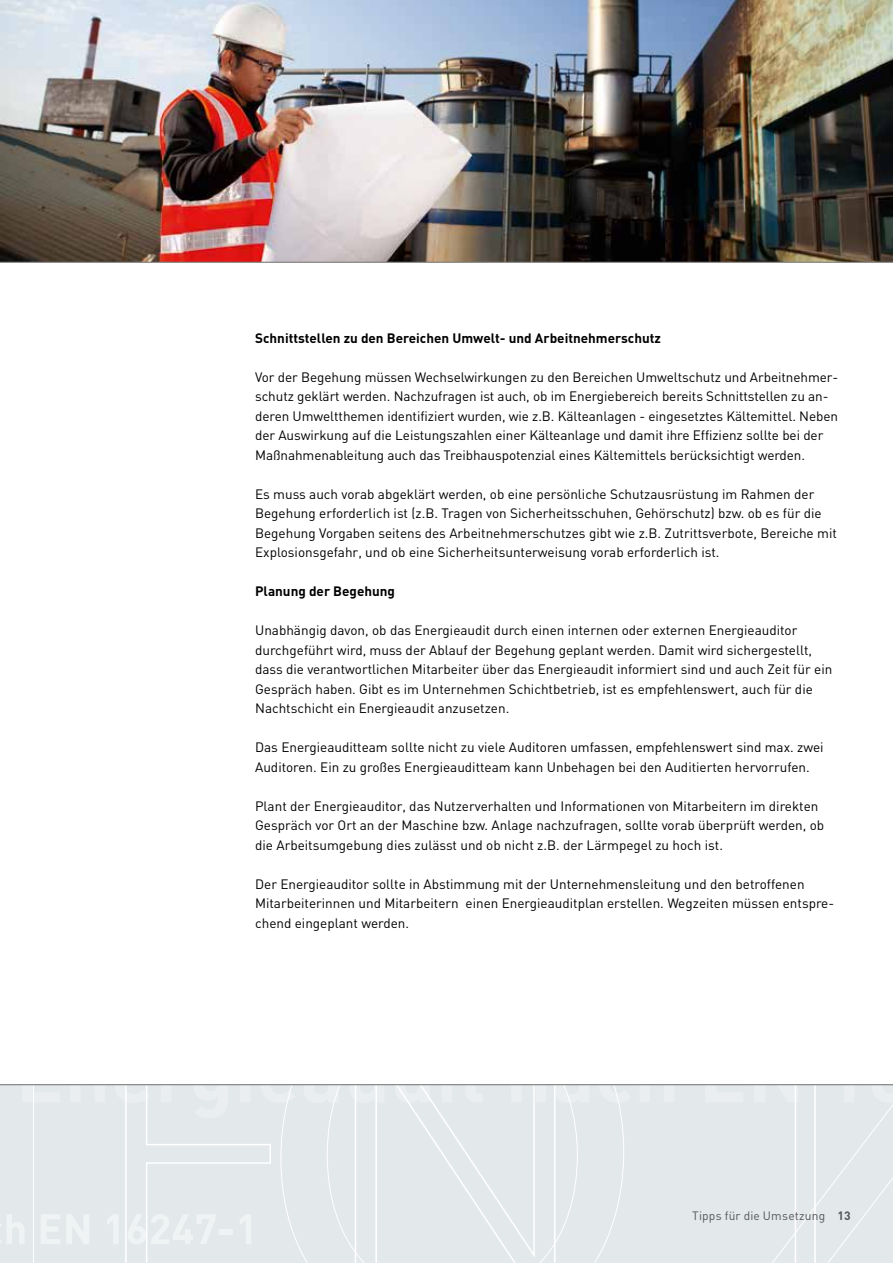
<style>
.page{position:relative;width:893px;height:1263px;background:#fff}
.page>*{position:absolute;margin:0;border:0;box-sizing:border-box;transform-origin:0 0}
.t1{font:13.5px/19.5px "DIN";color:#000}
.t2{font:700 13.5px "DIN";color:#000}
.t3{font:12px "DIN";letter-spacing:.015em;color:#565656}
.s1{font-weight:700}
</style>
<div class="page">
<div style="left:0;top:1085px;width:893px;height:178px;background:#e3e8ea"></div>
<svg style="left:297px;top:1085px;width:327px;height:178px"></svg>
<svg style="left:304px;top:1085px;width:35px;height:18px"></svg>
<svg style="left:349px;top:1085px;width:240px;height:178px"></svg>
<svg style="left:599px;top:1085px;width:32px;height:18px"></svg>
<svg style="left:640px;top:1085px;width:34px;height:1px"></svg>
<svg style="left:705px;top:1085px;width:188px;height:178px"></svg>
<svg style="left:0;top:1085px;width:297px;height:178px"></svg>
<img style="left:0;top:0;width:893px;height:261px">
<hr style="left:0;top:1084px;width:893px;height:1px;background:#7b7b7a">
<hr style="left:0;top:262px;width:893px;height:1px;background:#7b7b7a">
<p class="t2" style="left:255px;top:329px;width:407px">Schnittstellen zu den Bereichen Umwelt- und Arbeitnehmerschutz</p>
<p class="t1" style="left:255px;top:367px;width:585px">Vor der Begehung müssen Wechselwirkungen zu den Bereichen Umweltschutz und Arbeitnehmer&shy;schutz geklärt werden. Nachzufragen ist auch, ob im Energiebereich bereits Schnittstellen zu an&shy;deren Umweltthemen identifiziert wurden, wie z.B. Kälteanlagen - eingesetztes Kältemittel. Neben der Auswirkung auf die Leistungszahlen einer Kälteanlage und damit ihre Effizienz sollte bei der Maßnahmenableitung auch das Treibhauspotenzial eines Kältemittels berücksichtigt werden.</p>
<p class="t1" style="left:255px;top:484px;width:583px">Es muss auch vorab abgeklärt werden, ob eine persönliche Schutzausrüstung im Rahmen der Begehung erforderlich ist (z.B. Tragen von Sicherheitsschuhen, Gehörschutz) bzw. ob es für die Begehung Vorgaben seitens des Arbeitnehmerschutzes gibt wie z.B. Zutrittsverbote, Bereiche mit Explosionsgefahr, und ob eine Sicherheitsunterweisung vorab erforderlich ist.</p>
<p class="t2" style="left:255px;top:583px;width:141px">Planung der Begehung</p>
<p class="t1" style="left:255px;top:620px;width:579px">Unabhängig davon, ob das Energieaudit durch einen internen oder externen Energieauditor durchgeführt wird, muss der Ablauf der Begehung geplant werden. Damit wird sichergestellt, dass die verantwortlichen Mitarbeiter über das Energieaudit informiert sind und auch Zeit für ein Gespräch haben. Gibt es im Unternehmen Schichtbetrieb, ist es empfehlenswert, auch für die Nachtschicht ein Energieaudit anzusetzen.</p>
<p class="t1" style="left:255px;top:737px;width:570px">Das Energieauditteam sollte nicht zu viele Auditoren umfassen, empfehlenswert sind max. zwei<br>Auditoren. Ein zu großes Energieauditteam kann Unbehagen bei den Auditierten hervorrufen.</p>
<p class="t1" style="left:255px;top:796px;width:571px">Plant der Energieauditor, das Nutzerverhalten und Informationen von Mitarbeitern im direkten<br>Gespräch vor Ort an der Maschine bzw. Anlage nachzufragen, sollte vorab überprüft werden, ob die Arbeitsumgebung dies zulässt und ob nicht z.B. der Lärmpegel zu hoch ist.</p>
<p class="t1" style="left:255px;top:874px;width:581px">Der Energieauditor sollte in Abstimmung mit der Unternehmensleitung und den betroffenen<br>Mitarbeiterinnen und Mitarbeitern einen Energieauditplan erstellen. Wegzeiten müssen entspre&shy;chend eingeplant werden.</p>
<p class="t3" style="left:692px;top:1208px;width:160px">Tipps für die Umsetzung <span class="s1">13</span></p>
</div>
